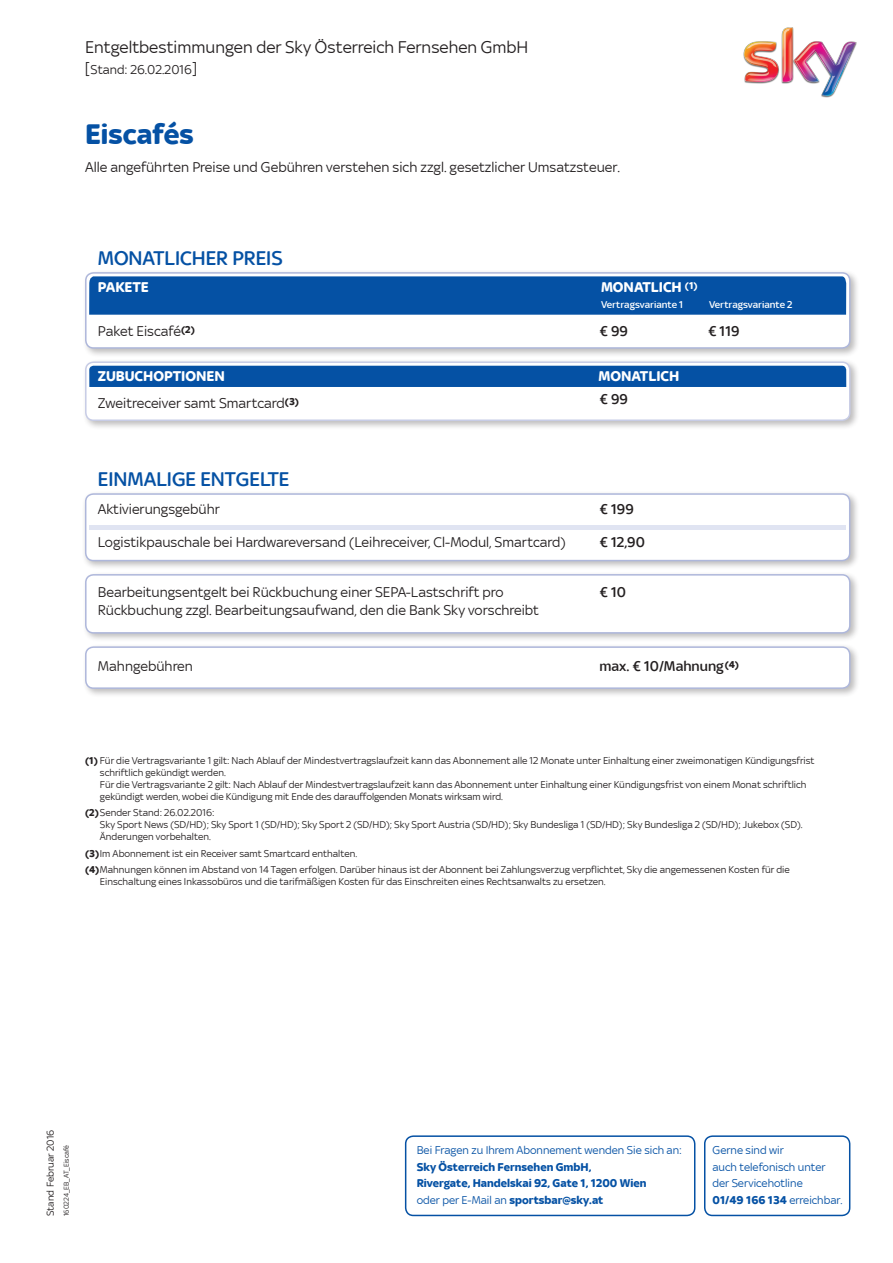
<style>
.page{position:relative;width:893px;height:1263px;background:#fff}
.page>*{position:absolute;margin:0;border:0;box-sizing:border-box;transform-origin:0 0}
.t1{font:700 30px "Sky Text";color:#0551a4}
.t2{font:500 21px "Sky Text";color:#0551a4}
.t3{font:18px "Sky Text";color:#231f20}
.NEU{font:15px "Sky Text";color:#231f20}
.t4{font:700 15px "Sky Text";color:#fff}
.NEU-2{font:500 15px "Sky Text";color:#231f20}
.t5{font:13.5px "Sky Text";color:#231f20}
.NEU-3{font:700 12px "Sky Text";color:#0551a4}
.NEU-4{font:12px "Sky Text";color:#0551a4}
.Abstand{font:10.5px/12px "Sky Text";color:#231f20}
.Rechtstexte{font:10.5px/12px "Sky Text";color:#231f20}
.t6{font:500 10.5px "Sky Text";color:#fff}
.t7{font:7.5px "Sky Text";color:#231f20}
.s1{font-size:15px}
.s2{font-weight:700}
.s3{font-weight:400}
</style>
<div class="page">
<img style="left:743px;top:27px;width:114px;height:71px">
<div style="left:82px;top:358px;width:777px;height:72px;background:#231f20;opacity:.3"></div>
<div style="left:86px;top:362px;width:764px;height:58px;background:#fff;border-radius:8px"></div>
<div style="left:85px;top:361px;width:765px;height:60px;border:2px solid #c7cce6;border-radius:8px"></div>
<div style="left:82px;top:269px;width:777px;height:89px;background:#231f20;opacity:.3"></div>
<div style="left:86px;top:273px;width:764px;height:75px;background:#fff;border-radius:8px"></div>
<div style="left:85px;top:272px;width:765px;height:77px;border:2px solid #aeb7db;border-radius:8px"></div>
<div style="left:89px;top:276px;width:757px;height:39px;background:#0551a4"></div>
<div style="left:82px;top:490px;width:777px;height:81px;background:#231f20;opacity:.3"></div>
<div style="left:86px;top:494px;width:764px;height:67px;background:#fff;border-radius:8px"></div>
<div style="left:85px;top:493px;width:765px;height:68px;border:2px solid #aeb7db;border-radius:8px"></div>
<div style="left:82px;top:571px;width:777px;height:72px;background:#231f20;opacity:.3"></div>
<div style="left:86px;top:575px;width:764px;height:58px;background:#fff;border-radius:8px"></div>
<div style="left:85px;top:574px;width:765px;height:60px;border:2px solid #aeb7db;border-radius:8px"></div>
<div style="left:82px;top:643px;width:777px;height:55px;background:#231f20;opacity:.3"></div>
<div style="left:86px;top:647px;width:764px;height:41px;background:#fff;border-radius:8px"></div>
<div style="left:85px;top:646px;width:765px;height:43px;border:2px solid #aeb7db;border-radius:8px"></div>
<div style="left:89px;top:366px;width:757px;height:21px;background:#0551a4"></div>
<div style="left:405px;top:1135px;width:290px;height:81px;border:2px solid #0551a4;border-radius:8px"></div>
<div style="left:704px;top:1135px;width:146px;height:81px;border:2px solid #0551a4;border-radius:8px"></div>
<hr style="left:89px;top:525px;width:757px;height:4px;background:#e0e4f2">
<p class="t3" style="left:85px;top:37px;width:445px">Entgeltbestimmungen der Sky Österreich Fernsehen GmbH</p>
<p class="t5" style="left:85px;top:62px;width:114px"><span class="s1">[</span>Stand: 26.02.2016<span class="s1">]</span></p>
<p class="t1" style="left:85px;top:117px;width:110px">Eiscafés</p>
<p class="NEU" style="left:85px;top:159px;width:536px">Alle angeführten Preise und Gebühren verstehen sich zzgl. gesetzlicher Umsatzsteuer.</p>
<p class="t2" style="left:98px;top:246px;width:186px">MONATLICHER PREIS</p>
<p class="t4" style="left:98px;top:278px;width:53px">PAKETE</p>
<p class="t4" style="left:601px;top:278px;width:98px">MONATLICH <sup>(1)</sup></p>
<p class="t6" style="left:601px;top:299px;width:84px">Vertragsvariante 1</p>
<p class="t6" style="left:709px;top:299px;width:85px">Vertragsvariante 2</p>
<p class="NEU" style="left:98px;top:322px;width:99px">Paket Eiscafé<sup>(2)</sup></p>
<p class="NEU-2" style="left:600px;top:322px;width:30px">€ 99</p>
<p class="NEU-2" style="left:708px;top:322px;width:33px">€ 119</p>
<p class="t4" style="left:98px;top:368px;width:129px">ZUBUCHOPTIONEN</p>
<p class="NEU" style="left:98px;top:395px;width:203px">Zweitreceiver samt Smartcard<sup>(3)</sup></p>
<p class="NEU-2" style="left:600px;top:390px;width:30px">€ 99</p>
<p class="t4" style="left:598px;top:368px;width:82px">MONATLICH</p>
<p class="t2" style="left:98px;top:468px;width:193px">EINMALIGE ENTGELTE</p>
<p class="NEU" style="left:98px;top:501px;width:123px">Aktivierungsgebühr</p>
<p class="NEU" style="left:98px;top:534px;width:469px">Logistikpauschale bei Hardwareversand (Leihreceiver, Cl-Modul, Smartcard)</p>
<p class="NEU" style="left:98px;top:584px;width:407px">Bearbeitungsentgelt bei Rückbuchung einer SEPA-Lastschrift pro</p>
<p class="NEU" style="left:98px;top:602px;width:443px">Rückbuchung zzgl. Bearbeitungsaufwand, den die Bank Sky vorschreibt</p>
<p class="NEU-2" style="left:600px;top:501px;width:36px">€ 199</p>
<p class="NEU-2" style="left:600px;top:534px;width:47px">€ 12,90</p>
<p class="NEU-2" style="left:600px;top:584px;width:28px">€ 10</p>
<p class="NEU" style="left:98px;top:658px;width:97px">Mahngebühren</p>
<p class="NEU-2" style="left:600px;top:658px;width:141px">max. € 10/Mahnung<sup>(4)</sup></p>
<p class="Rechtstexte" style="left:100px;top:754px;width:716px;text-indent:-15px"><span class="s2">(1)</span> Für die Vertragsvariante 1 gilt: Nach Ablauf der Mindestvertragslaufzeit kann das Abonnement alle 12 Monate unter Einhaltung einer zweimonatigen Kündigungsfrist schriftlich gekündigt werden.<br>Für die Vertragsvariante 2 gilt: Nach Ablauf der Mindestvertragslaufzeit kann das Abonnement unter Einhaltung einer Kündigungsfrist von einem Monat schriftlich gekündigt werden, wobei die Kündigung mit Ende des darauffolgenden Monats wirksam wird.</p>
<p class="Abstand" style="left:100px;top:807px;width:704px;text-indent:-15px"><span class="s2">(2)</span>Sender Stand: 26.02.2016:<br>Sky Sport News (SD/HD); Sky Sport 1 (SD/HD); Sky Sport 2 (SD/HD); Sky Sport Austria (SD/HD); Sky Bundesliga 1 (SD/HD); Sky Bundesliga 2 (SD/HD); Jukebox (SD).<br>Änderungen vorbehalten.</p>
<p class="Abstand" style="left:85px;top:847px;width:274px"><span class="s2">(3)</span>Im Abonnement ist ein Receiver samt Smartcard enthalten.</p>
<p class="Abstand" style="left:100px;top:863px;width:691px;text-indent:-15px"><span class="s2">(4)</span>Mahnungen können im Abstand von 14 Tagen erfolgen. Darüber hinaus ist der Abonnent bei Zahlungsverzug verpflichtet, Sky die angemessenen Kosten für die<br>Einschaltung eines Inkassobüros und die tarifmäßigen Kosten für das Einschreiten eines Rechtsanwalts zu ersetzen.</p>
<p class="Rechtstexte" style="left:44px;top:1216px;width:88px;rotate:-90deg">Stand Februar 2016</p>
<p class="t7" style="left:62px;top:1216px;width:73px;rotate:-90deg">160224_EB_AT_Eiscafé</p>
<p class="NEU-4" style="left:417px;top:1144px;width:267px">Bei Fragen zu Ihrem Abonnement wenden Sie sich an:</p>
<p class="NEU-3" style="left:417px;top:1160px;width:176px">Sky Österreich Fernsehen GmbH,</p>
<p class="NEU-3" style="left:417px;top:1176px;width:231px">Rivergate, Handelskai 92, Gate 1, 1200 Wien</p>
<p class="NEU-3" style="left:417px;top:1193px;width:188px"><span class="s3">oder per E-Mail an</span> sportsbar@sky.at</p>
<p class="NEU-4" style="left:712px;top:1144px;width:73px">Gerne sind wir</p>
<p class="NEU-4" style="left:712px;top:1160px;width:115px">auch telefonisch unter</p>
<p class="NEU-4" style="left:712px;top:1177px;width:92px">der Servicehotline</p>
<p class="NEU-3" style="left:712px;top:1193px;width:132px">01/49 166 134 <span class="s3">erreichbar.</span></p>
</div>
